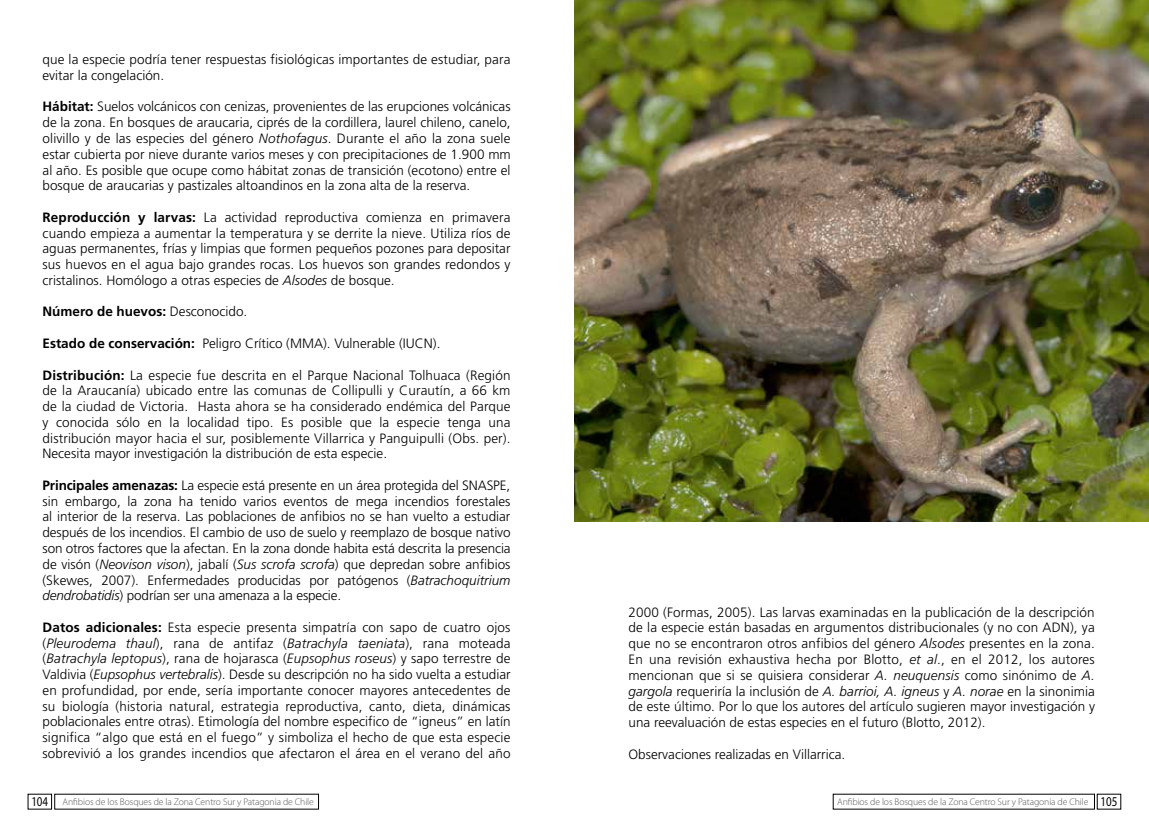
<style>
.page{position:relative;width:1149px;height:830px;background:#fff}
.page>*{position:absolute;margin:0;border:0;box-sizing:border-box;transform-origin:0 0}
.t1{font:300 13.5px/15.8px "Frutiger LT Std";color:#000;text-align:justify}
.t2{font:700 13.5px "Frutiger LT Std";color:#000}
.t3{font:300 9.75px "Myriad Pro";letter-spacing:-.01em;color:#58595b}
.s1{font-weight:700}
.s2{font-style:italic}
.s3{font-weight:300}
.s4{font-weight:400;font-size:13.5px;color:#000}
</style>
<div class="page">
<img style="left:574px;top:0;width:574px;height:521px">
<p class="t1" style="left:43px;top:52px;width:469px">que la especie podría tener respuestas fisiológicas importantes de estudiar, para evitar la congelación.</p>
<p class="t1" style="left:43px;top:99px;width:469px"><span class="s1">Hábitat:</span> Suelos volcánicos con cenizas, provenientes de las erupciones volcánicas de la zona. En bosques de araucaria, ciprés de la cordillera, laurel chileno, canelo, olivillo y de las especies del género <span class="s2">Nothofagus</span>. Durante el año la zona suele estar cubierta por nieve durante varios meses y con precipitaciones de 1.900 mm al año. Es posible que ocupe como hábitat zonas de transición (ecotono) entre el bosque de araucarias y pastizales altoandinos en la zona alta de la reserva.</p>
<p class="t1" style="left:43px;top:209px;width:469px"><span class="s1">Reproducción y larvas:</span> La actividad reproductiva comienza en primavera cuando empieza a aumentar la temperatura y se derrite la nieve. Utiliza ríos de aguas permanentes, frías y limpias que formen pequeños pozones para depositar sus huevos en el agua bajo grandes rocas. Los huevos son grandes redondos y cristalinos. Homólogo a otras especies de <span class="s2">Alsodes</span> de bosque.</p>
<p class="t2" style="left:43px;top:304px;width:206px">Número de huevos: <span class="s3">Desconocido.</span></p>
<p class="t1" style="left:43px;top:335px;width:399px"><span class="s1">Estado de conservación:</span> Peligro Crítico (MMA). Vulnerable (IUCN).</p>
<p class="t1" style="left:43px;top:367px;width:469px"><span class="s1">Distribución:</span> La especie fue descrita en el Parque Nacional Tolhuaca (Región de la Araucanía) ubicado entre las comunas de Collipulli y Curautín, a 66 km de la ciudad de Victoria. Hasta ahora se ha considerado endémica del Parque y conocida sólo en la localidad tipo. Es posible que la especie tenga una distribución mayor hacia el sur, posiblemente Villarrica y Panguipulli (Obs. per).<br>Necesita mayor investigación la distribución de esta especie.</p>
<p class="t1" style="left:43px;top:477px;width:469px"><span class="s1">Principales amenazas:</span> La especie está presente en un área protegida del SNASPE, sin embargo, la zona ha tenido varios eventos de mega incendios forestales al interior de la reserva. Las poblaciones de anfibios no se han vuelto a estudiar después de los incendios. El cambio de uso de suelo y reemplazo de bosque nativo son otros factores que la afectan. En la zona donde habita está descrita la presencia de visón (<span class="s2">Neovison vison</span>), jabalí (<span class="s2">Sus scrofa scrofa</span>) que depredan sobre anfibios (Skewes, 2007). Enfermedades producidas por patógenos (<span class="s2">Batrachoquitrium dendrobatidis</span>) podrían ser una amenaza a la especie.</p>
<p class="t1" style="left:43px;top:619px;width:469px"><span class="s1">Datos adicionales:</span> Esta especie presenta simpatría con sapo de cuatro ojos (<span class="s2">Pleurodema thaul</span>), rana de antifaz (<span class="s2">Batrachyla taeniata</span>), rana moteada (<span class="s2">Batrachyla leptopus</span>), rana de hojarasca (<span class="s2">Eupsophus roseus</span>) y sapo terrestre de Valdivia (<span class="s2">Eupsophus vertebralis</span>). Desde su descripción no ha sido vuelta a estudiar en profundidad, por ende, sería importante conocer mayores antecedentes de su biología (historia natural, estrategia reproductiva, canto, dieta, dinámicas poblacionales entre otras). Etimología del nombre especifico de “igneus” en latín significa “algo que está en el fuego” y simboliza el hecho de que esta especie sobrevivió a los grandes incendios que afectaron el área en el verano del año</p>
<p class="t1" style="left:628px;top:604px;width:468px">2000 (Formas, 2005). Las larvas examinadas en la publicación de la descripción de la especie están basadas en argumentos distribucionales (y no con ADN), ya que no se encontraron otros anfibios del género <span class="s2">Alsodes</span> presentes en la zona.<br>En una revisión exhaustiva hecha por Blotto, <span class="s2">et al</span>., en el 2012, los autores mencionan que si se quisiera considerar <span class="s2">A. neuquensis</span> como sinónimo de <span class="s2">A. gargola</span> requeriría la inclusión de <span class="s2">A. barrioi, A. igneus</span> y <span class="s2">A. norae</span> en la sinonimia de este último. Por lo que los autores del artículo sugieren mayor investigación y una reevaluación de estas especies en el futuro (Blotto, 2012).</p>
<p class="t1" style="left:628px;top:745px;width:218px">Observaciones realizadas en Villarrica.</p>
<p class="t3" style="left:31px;top:796px;width:284px"><span class="s4">104</span> Anfibios de los Bosques de la Zona Centro Sur y Patagonia de Chile</p>
<p class="t3" style="left:836px;top:796px;width:282px">Anfibios de los Bosques de la Zona Centro Sur y Patagonia de Chile <span class="s4">105</span></p>
</div>
